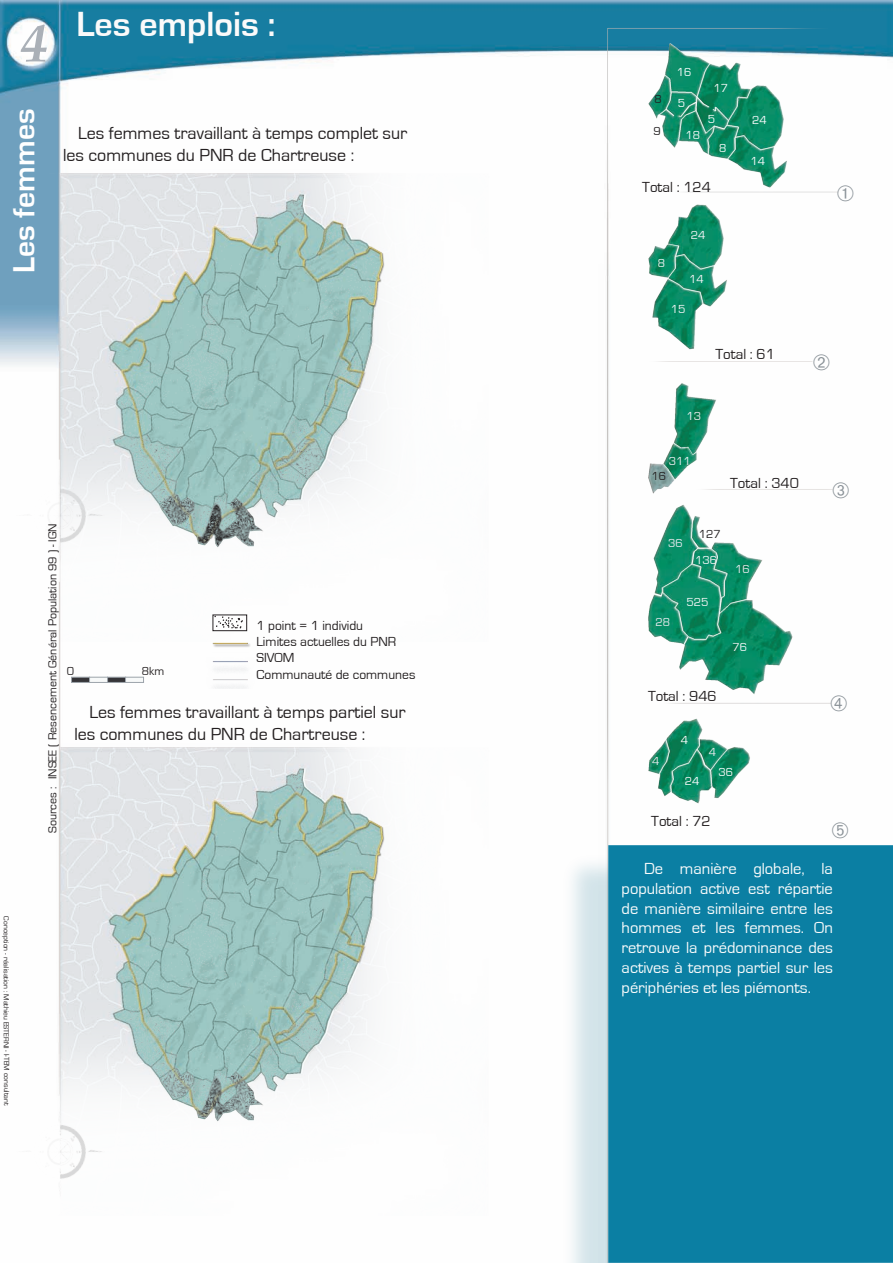
<style>
.page{position:relative;width:893px;height:1263px;background:#fff}
.page>*{position:absolute;margin:0;border:0;box-sizing:border-box;transform-origin:0 0}
.t1{font:italic 700 54px "Book Antiqua";color:#aab0b7}
.t2{font:700 36px "Eurostile";color:#fafafa}
.t3{font:700 31.5px "Eurostile";color:#fff}
.t4{font:18px/21.6px "Eurostile";color:#231f20}
.t5{font:16.5px/19.8px "Eurostile";color:#fbfcfc;text-align:justify}
.t6{font:15px "Eurostile";color:#231f20}
.t7{font:13.5px/16.2px "Eurostile";color:#231f20}
.t8{font:12px "Eurostile";color:#231f20}
.t9{font:12px "Eurostile";color:#e9eaee}
.t10{font:12px "Eurostile";color:#f6f7f8}
.t11{font:12px "Eurostile";color:#fbfcfc}
.t12{font:12px "Eurostile";color:#f7f9f9}
.t13{font:12px "Eurostile";color:#221f20}
.t14{font:12px "Eurostile";color:#f3f4f6}
.t15{font:12px "Eurostile";color:#edeff1}
.t16{font:12px "Eurostile";color:#fafafa}
.t17{font:7.5px "Eurostile";color:#231f20}
</style>
<div class="page">
<img style="left:0;top:0;width:893px;height:683px">
<img style="left:572px;top:847px;width:36px;height:416px">
<div style="left:608px;top:845px;width:285px;height:418px;background:#0b7fa3"></div>
<div style="left:72px;top:677px;width:18px;height:5px;background:#363539"></div>
<div style="left:71px;top:677px;width:19px;height:6px;border:1px solid #9da4ab"></div>
<div style="left:90px;top:677px;width:18px;height:5px;background:#f7f9f9"></div>
<div style="left:89px;top:677px;width:19px;height:6px;border:1px solid #9da4ab"></div>
<img style="left:97px;top:0;width:790px;height:847px">
<img style="left:59px;top:683px;width:431px;height:496px">
<img style="left:58px;top:744px;width:480px;height:401px">
<img style="left:0;top:109px;width:490px;height:533px">
<img style="left:0;top:170px;width:538px;height:401px">
<img style="left:200px;top:624px;width:63px;height:64px">
<svg style="left:837px;top:185px;width:16px;height:16px"></svg>
<svg style="left:813px;top:354px;width:16px;height:16px"></svg>
<svg style="left:833px;top:482px;width:16px;height:16px"></svg>
<svg style="left:831px;top:695px;width:16px;height:16px"></svg>
<svg style="left:832px;top:822px;width:16px;height:16px"></svg>
<p class="t1" style="left:21px;top:6px;width:28px">4</p>
<p class="t2" style="left:76px;top:4px;width:201px">Les emplois :</p>
<p class="t3" style="left:7px;top:273px;width:166px;rotate:-90deg">Les femmes</p>
<p class="t4" style="left:63px;top:123px;width:346px;text-indent:15px">Les femmes travaillant à temps complet sur les communes du PNR de Chartreuse :</p>
<p class="t17" style="left:10px;top:916px;width:191px;rotate:90deg">Conception - réalisation : Mathieu ESTERNI - I-TEM consultant</p>
<p class="t8" style="left:46px;top:833px;width:311px;rotate:-90deg">Sources : INSEE ( Resencement Général Population 99 ) - IGN</p>
<p class="t8" style="left:67px;top:664px;width:9px">0</p>
<p class="t8" style="left:142px;top:664px;width:24px">8km</p>
<p class="t7" style="left:256px;top:618px;width:160px">1 point = 1 individu<br>Limites actuelles du PNR<br>SIVOM<br>Communauté de communes</p>
<p class="t4" style="left:74px;top:702px;width:333px;text-indent:15px">Les femmes travaillant à temps partiel sur les communes du PNR de Chartreuse :</p>
<p class="t13" style="left:654px;top:93px;width:9px">8</p>
<p class="t13" style="left:653px;top:125px;width:9px">9</p>
<p class="t11" style="left:677px;top:66px;width:16px">16</p>
<p class="t11" style="left:678px;top:97px;width:9px">5</p>
<p class="t12" style="left:685px;top:129px;width:16px">18</p>
<p class="t12" style="left:713px;top:82px;width:16px">17</p>
<p class="t11" style="left:708px;top:113px;width:9px">5</p>
<p class="t11" style="left:719px;top:142px;width:9px">8</p>
<p class="t6" style="left:642px;top:179px;width:70px">Total : 124</p>
<p class="t14" style="left:658px;top:257px;width:9px">8</p>
<p class="t14" style="left:691px;top:229px;width:16px">24</p>
<p class="t14" style="left:689px;top:273px;width:16px">14</p>
<p class="t14" style="left:671px;top:303px;width:16px">15</p>
<p class="t12" style="left:752px;top:113px;width:16px">24</p>
<p class="t12" style="left:750px;top:154px;width:16px">14</p>
<p class="t6" style="left:715px;top:346px;width:61px">Total : 61</p>
<p class="t15" style="left:686px;top:409px;width:16px">13</p>
<p class="t15" style="left:669px;top:455px;width:24px">311</p>
<p class="t13" style="left:651px;top:470px;width:16px">16</p>
<p class="t6" style="left:730px;top:475px;width:70px">Total : 340</p>
<p class="t9" style="left:668px;top:536px;width:16px">36</p>
<p class="t13" style="left:699px;top:527px;width:24px">127</p>
<p class="t10" style="left:695px;top:553px;width:24px">136</p>
<p class="t9" style="left:655px;top:616px;width:16px">28</p>
<p class="t10" style="left:686px;top:595px;width:24px">525</p>
<p class="t9" style="left:735px;top:563px;width:16px">16</p>
<p class="t10" style="left:732px;top:641px;width:16px">76</p>
<p class="t6" style="left:648px;top:688px;width:70px">Total : 946</p>
<p class="t9" style="left:652px;top:755px;width:9px">4</p>
<p class="t11" style="left:681px;top:733px;width:9px">4</p>
<p class="t9" style="left:709px;top:745px;width:9px">4</p>
<p class="t16" style="left:685px;top:774px;width:16px">24</p>
<p class="t11" style="left:718px;top:765px;width:16px">36</p>
<p class="t6" style="left:651px;top:813px;width:61px">Total : 72</p>
<p class="t5" style="left:621px;top:859px;width:213px;text-indent:23px">De manière globale, la population active est répartie de manière similaire entre les hommes et les femmes. On retrouve la prédominance des actives à temps partiel sur les périphéries et les piémonts.</p>
</div>
